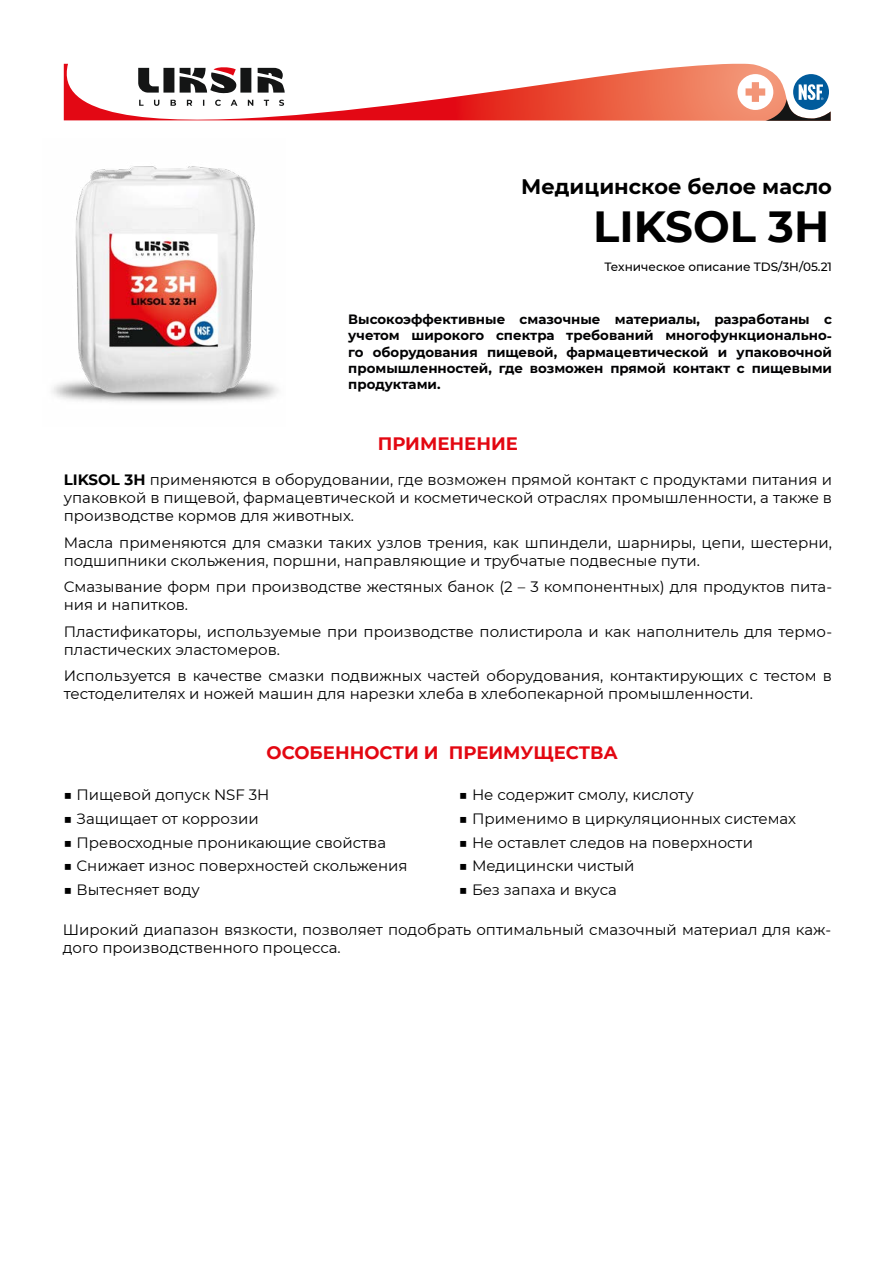
<style>
.page{position:relative;width:893px;height:1263px;background:#fff}
.page>*{position:absolute;margin:0;border:0;box-sizing:border-box;transform-origin:0 0}
.t1{font:700 43.5px "Montserrat";color:#000}
.t2{font:700 21px "Montserrat";color:#000}
.t3{font:700 18px "Montserrat";color:#e30711}
.t4{font:15px/18px "Montserrat";color:#000}
.t5{font:700 13.5px/16.2px "Montserrat";color:#020203;text-align:justify}
.t6{font:500 12px "Montserrat";color:#000}
.s1{font-weight:700}
</style>
<div class="page">
<svg style="left:64px;top:64px;width:767px;height:57px"></svg>
<img style="left:52px;top:166px;width:227px;height:237px">
<h2 class="t2" style="left:521px;top:171px;width:312px">Медицинское белое масло</h2>
<h1 class="t1" style="left:593px;top:195px;width:238px">LIKSOL 3H</h1>
<p class="t6" style="left:604px;top:258px;width:229px">Техническое описание TDS/3H/05.21</p>
<p class="t5" style="left:348px;top:311px;width:485px">Высокоэффективные смазочные материалы, разработаны с учетом широкого спектра требований многофункционально&shy;го оборудования пищевой, фармацевтической и упаковочной промышленностей, где возможен прямой контакт с пищевыми продуктами.</p>
<p class="t3" style="left:378px;top:430px;width:142px">ПРИМЕНЕНИЕ</p>
<p class="t4" style="left:64px;top:470px;width:770px;text-align:justify"><span class="s1">LIKSOL 3H</span> применяются в оборудовании, где возможен прямой контакт с продуктами питания и упаковкой в пищевой, фармацевтической и косметической отраслях промышленности, а также в производстве кормов для животных.</p>
<p class="t4" style="left:64px;top:533px;width:770px">Масла применяются для смазки таких узлов трения, как шпиндели, шарниры, цепи, шестерни, подшипники скольжения, поршни, направляющие и трубчатые подвесные пути.</p>
<p class="t4" style="left:64px;top:577px;width:770px">Смазывание форм при производстве жестяных банок (2 – 3 компонентных) для продуктов пита&shy;ния и напитков.</p>
<p class="t4" style="left:64px;top:622px;width:770px">Пластификаторы, используемые при производстве полистирола и как наполнитель для термо&shy;пластических эластомеров.</p>
<p class="t4" style="left:64px;top:666px;width:770px">Используется в качестве смазки подвижных частей оборудования, контактирующих с тестом в тестоделителях и ножей машин для нарезки хлеба в хлебопекарной промышленности.</p>
<p class="t3" style="left:267px;top:740px;width:353px">ОСОБЕННОСТИ И ПРЕИМУЩЕСТВА</p>
<p class="t4" style="left:64px;top:785px;width:207px">■ Пищевой допуск NSF 3H</p>
<p class="t4" style="left:64px;top:809px;width:197px">■ Защищает от коррозии</p>
<p class="t4" style="left:64px;top:833px;width:324px">■ Превосходные проникающие свойства</p>
<p class="t4" style="left:64px;top:856px;width:346px">■ Снижает износ поверхностей скольжения</p>
<p class="t4" style="left:64px;top:880px;width:138px">■ Вытесняет воду</p>
<p class="t4" style="left:459px;top:785px;width:236px">■ Не содержит смолу, кислоту</p>
<p class="t4" style="left:459px;top:809px;width:339px">■ Применимо в циркуляционных системах</p>
<p class="t4" style="left:459px;top:833px;width:295px">■ Не оставлет следов на поверхности</p>
<p class="t4" style="left:459px;top:856px;width:177px">■ Медицински чистый</p>
<p class="t4" style="left:459px;top:880px;width:159px">■ Без запаха и вкуса</p>
<p class="t4" style="left:63px;top:920px;width:770px">Широкий диапазон вязкости, позволяет подобрать оптимальный смазочный материал для каж&shy;дого производственного процесса.</p>
</div>
